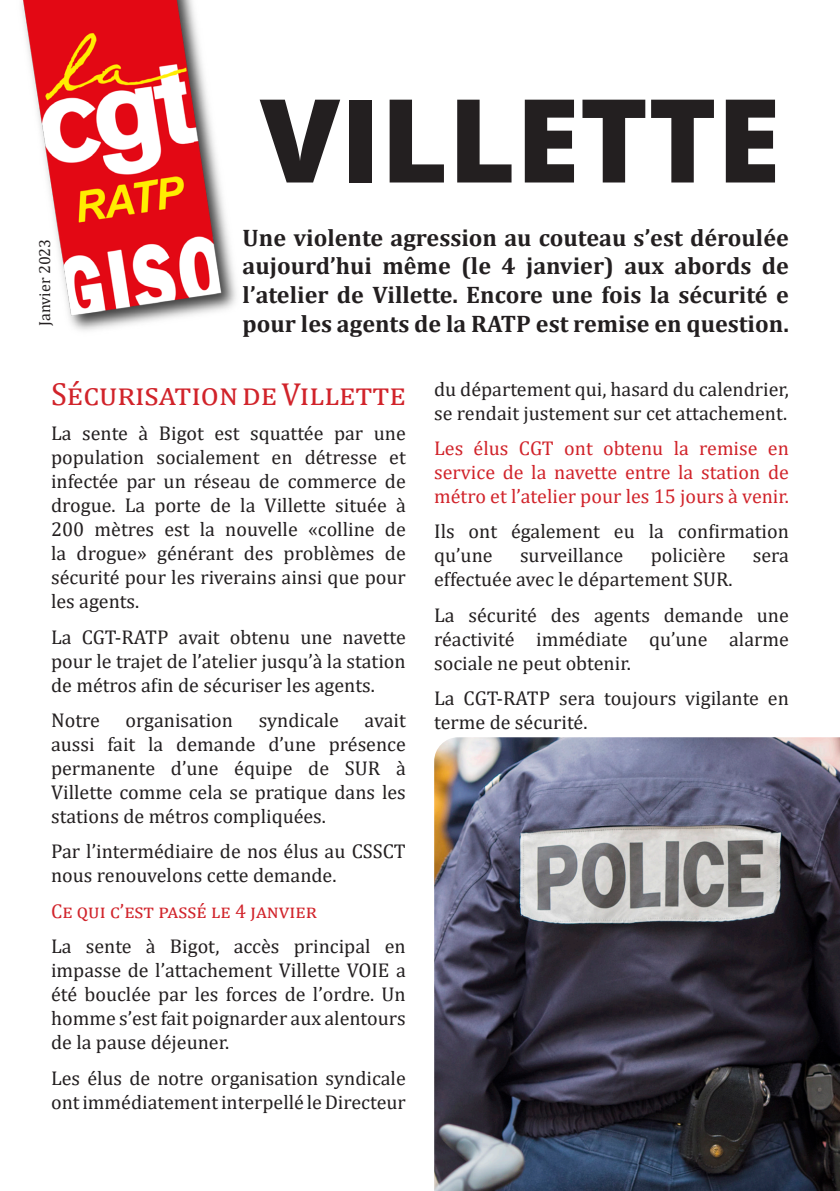
<style>
.page{position:relative;width:840px;height:1191px;background:#fff}
.page>*{position:absolute;margin:0;border:0;box-sizing:border-box;transform-origin:0 0}
.t1{font:800 116px "Open Sans";color:#231f20}
.t2{font:32px "Cambria";color:#d1232a}
.t3{font:700 24px/28.8px "Cambria";color:#231f20;text-align:justify}
.t4{font:20px/24px "Cambria";color:#231f20;text-align:justify}
.t5{font:20px/24px "Cambria";color:#d1232a;text-align:justify}
.t6{font:16px "Cambria";color:#231f20}
</style>
<div class="page">
<img style="left:22px;top:0;width:215px;height:331px">
<img style="left:434px;top:737px;width:405px;height:454px">
<p class="t1" style="left:259px;top:52px;width:522px">VILLETTE</p>
<p class="t6" style="left:35px;top:326px;width:89px;rotate:-90deg">Janvier 2023</p>
<p class="t3" style="left:242px;top:222px;width:547px">Une violente agression au couteau s’est déroulée aujourd’hui même (le 4 janvier) aux abords de l’atelier de Villette. Encore une fois la sécurité e pour les agents de la RATP est remise en question.</p>
<p class="t2" style="left:51px;top:375px;width:356px">Sécurisation de Villette</p>
<p class="t4" style="left:51px;top:421px;width:356px">La sente à Bigot est squattée par une population socialement en détresse et infectée par un réseau de commerce de drogue. La porte de la Villette située à 200 mètres est la nouvelle «colline de la drogue» générant des problèmes de sécurité pour les riverains ainsi que pour les agents.</p>
<p class="t4" style="left:51px;top:625px;width:356px">La CGT-RATP avait obtenu une navette pour le trajet de l’atelier jusqu’à la station de métros afin de sécuriser les agents.</p>
<p class="t4" style="left:51px;top:708px;width:50px">Notre</p>
<p class="t4" style="left:125px;top:708px;width:109px">organisation</p>
<p class="t4" style="left:258px;top:708px;width:82px">syndicale</p>
<p class="t4" style="left:51px;top:708px;width:356px;text-indent:313px">avait aussi fait la demande d’une présence permanente d’une équipe de SUR à Villette comme cela se pratique dans les stations de métros compliquées.</p>
<p class="t4" style="left:51px;top:839px;width:356px">Par l’intermédiaire de nos élus au CSSCT nous renouvelons cette demande.</p>
<p class="t5" style="left:51px;top:899px;width:264px">Ce qui c’est passé le 4 janvier</p>
<p class="t4" style="left:51px;top:934px;width:356px">La sente à Bigot, accès principal en impasse de l’attachement Villette VOIE a été bouclée par les forces de l’ordre. Un homme s’est fait poignarder aux alentours de la pause déjeuner.</p>
<p class="t4" style="left:51px;top:1065px;width:356px">Les élus de notre organisation syndicale ont immédiatement interpellé le Directeur</p>
<p class="t4" style="left:434px;top:377px;width:356px">du département qui, hasard du calendrier, se rendait justement sur cet attachement.</p>
<p class="t5" style="left:434px;top:436px;width:356px">Les élus CGT ont obtenu la remise en service de la navette entre la station de métro et l’atelier pour les 15 jours à venir.</p>
<p class="t4" style="left:434px;top:519px;width:356px">Ils ont également eu la confirmation qu’une</p>
<p class="t4" style="left:519px;top:543px;width:105px">surveillance</p>
<p class="t4" style="left:650px;top:543px;width:76px">policière</p>
<p class="t4" style="left:752px;top:543px;width:38px">sera</p>
<p class="t4" style="left:434px;top:567px;width:300px">effectuée avec le département SUR.</p>
<p class="t4" style="left:434px;top:603px;width:356px">La sécurité des agents demande une réactivité immédiate qu’une alarme sociale ne peut obtenir.</p>
<p class="t4" style="left:434px;top:686px;width:356px">La CGT-RATP sera toujours vigilante en terme de sécurité.</p>
</div>
